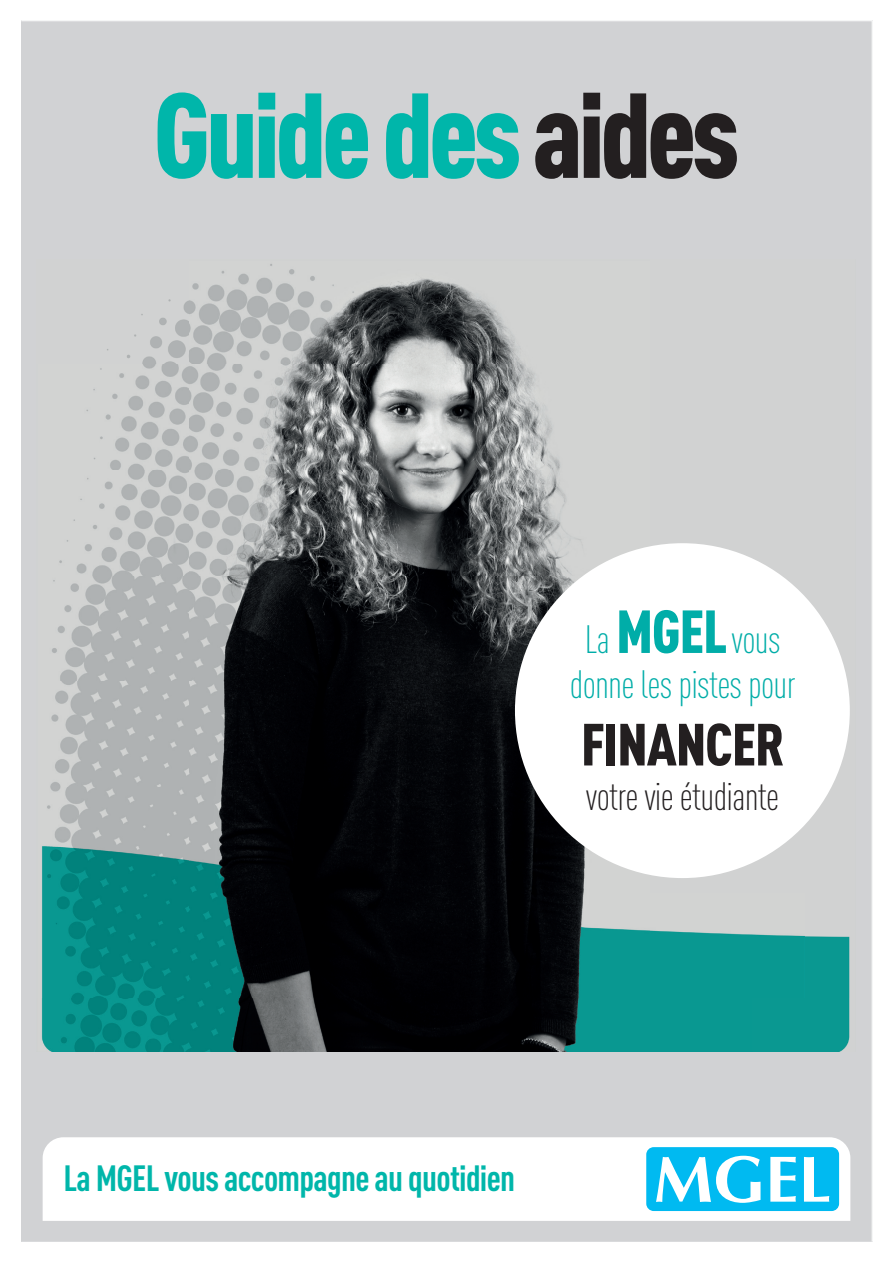
<style>
.page{position:relative;width:893px;height:1263px;background:#fff}
.page>*{position:absolute;margin:0;border:0;box-sizing:border-box;transform-origin:0 0}
.t1{font:900 condensed 118.65px "DINOT";letter-spacing:-.04em;color:#00b6aa}
.t2{font:900 condensed 58.5px "DINOT";letter-spacing:-.02em;color:#231f20}
.t3{font:300 condensed 39px/45px "DINOT";letter-spacing:-.02em;color:#00ada8;text-align:center}
.t4{font:300 condensed 39px "DINOT";letter-spacing:-.02em;color:#231f20}
.t5{font:700 condensed 36px "DINOT";letter-spacing:-.02em;color:#00b6aa}
.s1{color:#231f20}
.s2{font-weight:900;font-size:59.7px}
</style>
<div class="page">
<div style="left:21px;top:20px;width:852px;height:1222px;background:#d1d2d4"></div>
<svg style="left:43px;top:1137px;width:807px;height:84px"></svg>
<svg style="left:643px;top:1143px;width:200px;height:71px"></svg>
<img style="left:36px;top:259px;width:819px;height:793px">
<div style="left:515px;top:543px;width:335px;height:335px;background:#fff;border-radius:50%"></div>
<h1 class="t1" style="left:154px;top:62px;width:588px">Guide des <span class="s1">aides</span></h1>
<p class="t3" style="left:570px;top:617px;width:227px">La <span class="s2">MGEL</span>vous donne les pistes pour</p>
<h2 class="t2" style="left:581px;top:708px;width:205px">FINANCER</h2>
<p class="t4" style="left:586px;top:774px;width:194px">votre vie étudiante</p>
<p class="t5" style="left:63px;top:1156px;width:453px">La MGEL vous accompagne au quotidien</p>
</div>
